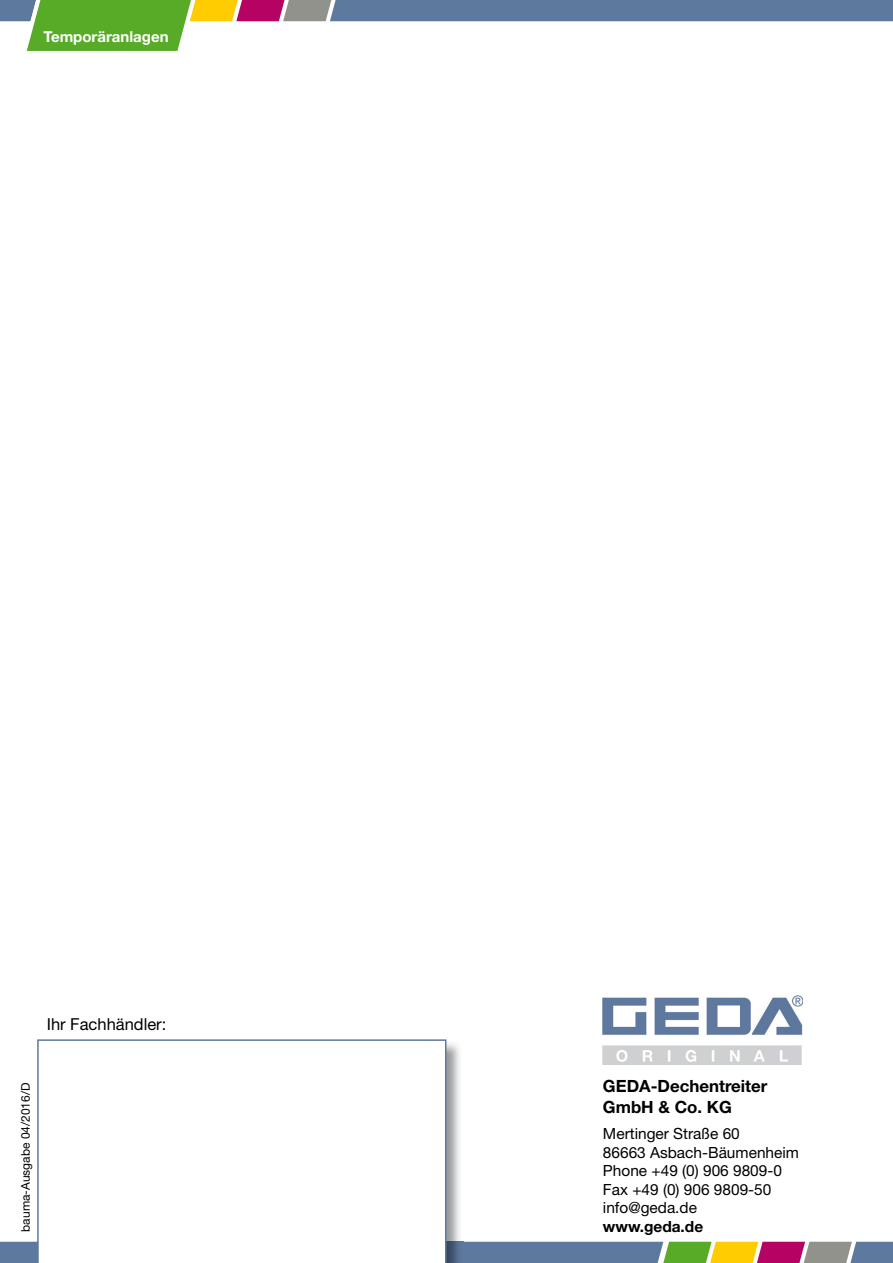
<style>
.page{position:relative;width:893px;height:1263px;background:#fff}
.page>*{position:absolute;margin:0;border:0;box-sizing:border-box;transform-origin:0 0}
.t1{font:700 16.8px/20.2px "Helvetica Neue LT Std";color:#000}
.t2{font:16.5px "Helvetica Neue LT Std";color:#000}
.t3{font:15.45px/18.5px "Helvetica Neue LT Std";color:#000}
.t4{font:700 15.45px "Helvetica Neue LT Std";color:#000}
.t5{font:700 15px "Helvetica Neue LT Std";color:#fff}
.t6{font:12px "Helvetica Neue LT Std";color:#000}
</style>
<div class="page">
<svg style="left:0;top:1242px;width:893px;height:21px;background:#808382"></svg>
<img style="left:446px;top:1040px;width:17px;height:223px">
<svg style="left:37px;top:1039px;width:409px;height:224px"></svg>
<svg style="left:0;top:0;width:893px;height:51px"></svg>
<img style="left:603px;top:995px;width:200px;height:70px">
<p class="t5" style="left:44px;top:27px;width:126px">Temporäranlagen</p>
<p class="t2" style="left:47px;top:1014px;width:121px">Ihr Fachhändler:</p>
<p class="t6" style="left:18px;top:1231px;width:150px;rotate:-90deg">bauma-Ausgabe 04/2016/D</p>
<p class="t1" style="left:603px;top:1076px;width:166px">GEDA-Dechentreiter<br>GmbH &amp; Co. KG</p>
<p class="t3" style="left:603px;top:1124px;width:198px">Mertinger Straße 60<br>86663 Asbach-Bäumenheim<br>Phone +49 (0) 906 9809-0<br>Fax +49 (0) 906 9809-50 info@geda.de</p>
<p class="t4" style="left:603px;top:1216px;width:102px">www.geda.de</p>
</div>
